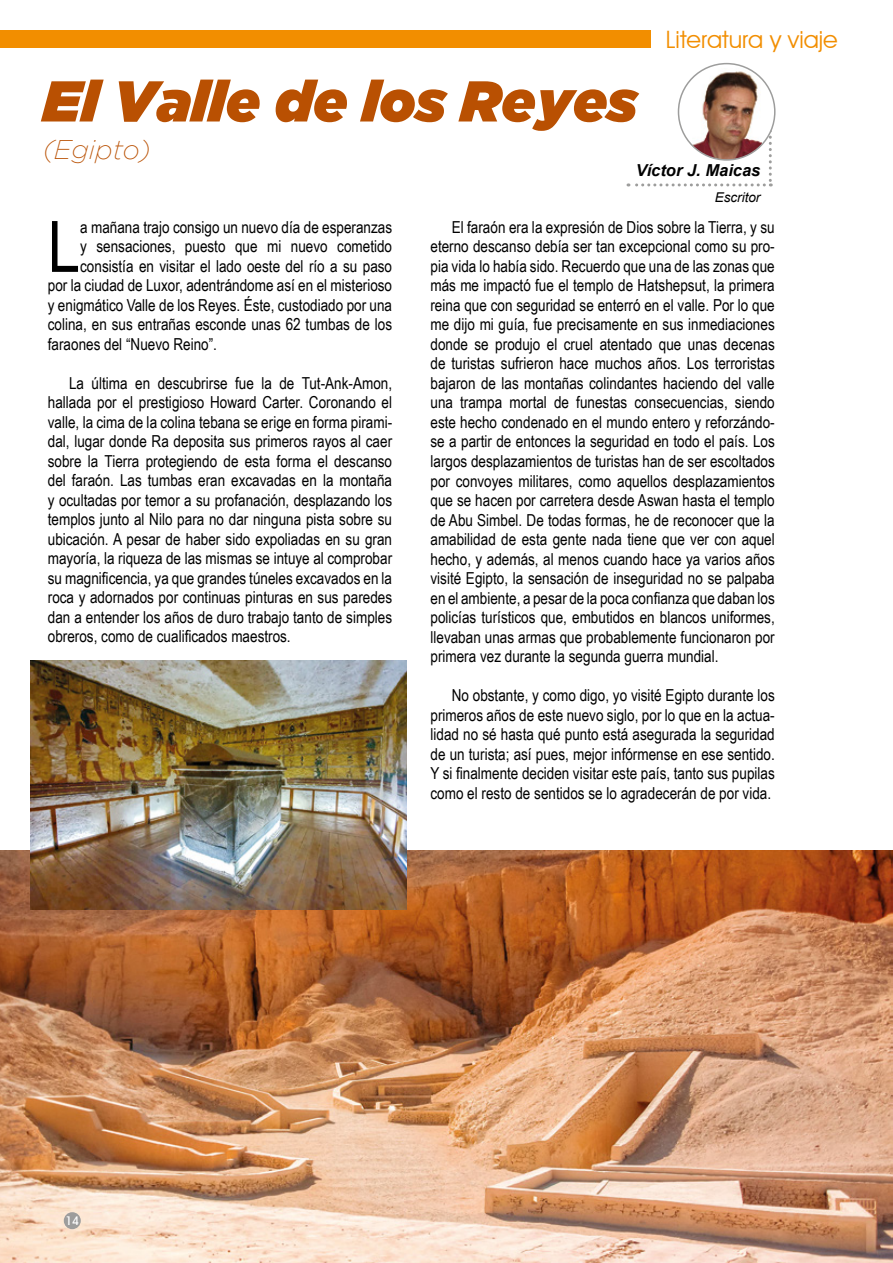
<style>
.page{position:relative;width:893px;height:1263px;background:#fff}
.page>*{position:absolute;margin:0;border:0;box-sizing:border-box;transform-origin:0 0}
.t1{font:70.95px "Arial Narrow";color:#000}
.t2{font:italic 57.45px "Gotham Ultra";color:#b95002}
.t3{font:italic 200 26.85px "Gotham";color:#b95002}
.t4{font:24px "Avant Garde IT Cby BT";color:#f28e00}
.t5{font:16.5px/19.5px "Arial Narrow";color:#000;text-align:justify}
.t6{font:italic 700 16.5px "Arial";color:#000}
.t7{font:italic 13.5px "Arial";color:#000}
.t8{font:500 12px "Avant Garde IT Cby BT";color:#fff}
</style>
<div class="page">
<img style="left:0;top:850px;width:893px;height:413px">
<svg style="left:628px;top:119px;width:144px;height:67px"></svg>
<div style="left:678px;top:64px;width:97px;height:96px;background:#fff;border-radius:50%"></div>
<img style="left:692px;top:68px;width:70px;height:92px">
<div style="left:678px;top:63px;width:97px;height:98px;border:2px solid #9d9d9c;border-radius:50%"></div>
<img style="left:31px;top:660px;width:376px;height:249px">
<div style="left:0;top:30px;width:651px;height:17px;background:#f28e00"></div>
<div style="left:64px;top:1212px;width:17px;height:17px;background:#9d9d9c;border-radius:50%"></div>
<h3 class="t4" style="left:666px;top:25px;width:173px">Literatura y viaje</h3>
<h2 class="t2" style="left:43px;top:68px;width:596px">El Valle de los Reyes</h2>
<h3 class="t3" style="left:43px;top:135px;width:109px">(Egipto)</h3>
<p class="t6" style="left:636px;top:160px;width:126px">Víctor J. Maicas</p>
<p class="t7" style="left:715px;top:188px;width:47px">Escritor</p>
<h1 class="t1" style="left:48px;top:195px;width:34px">L</h1>
<p class="t5" style="left:80px;top:217px;width:313px">a mañana trajo consigo un nuevo día de esperanzas</p>
<p class="t5" style="left:80px;top:236px;width:313px">y sensaciones, puesto que mi nuevo cometido</p>
<p class="t5" style="left:80px;top:256px;width:313px">consistía en visitar el lado oeste del río a su paso</p>
<p class="t5" style="left:48px;top:275px;width:346px">por la ciudad de Luxor, adentrándome así en el misterioso</p>
<p class="t5" style="left:48px;top:295px;width:346px">y enigmático Valle de los Reyes. Éste, custodiado por una</p>
<p class="t5" style="left:48px;top:314px;width:346px">colina, en sus entrañas esconde unas 62 tumbas de los</p>
<p class="t5" style="left:48px;top:334px;width:171px">faraones del “Nuevo Reino”.</p>
<p class="t5" style="left:48px;top:373px;width:346px;text-indent:21px">La última en descubrirse fue la de Tut-Ank-Amon, hallada por el prestigioso Howard Carter. Coronando el valle, la cima de la colina tebana se erige en forma pirami&shy;dal, lugar donde Ra deposita sus primeros rayos al caer sobre la Tierra protegiendo de esta forma el descanso del faraón. Las tumbas eran excavadas en la montaña y ocultadas por temor a su profanación, desplazando los templos junto al Nilo para no dar ninguna pista sobre su ubicación. A pesar de haber sido expoliadas en su gran mayoría, la riqueza de las mismas se intuye al comprobar su magnificencia, ya que grandes túneles excavados en la roca y adornados por continuas pinturas en sus paredes dan a entender los años de duro trabajo tanto de simples obreros, como de cualificados maestros.</p>
<p class="t5" style="left:430px;top:217px;width:346px;text-indent:21px">El faraón era la expresión de Dios sobre la Tierra, y su eterno descanso debía ser tan excepcional como su pro&shy;pia vida lo había sido. Recuerdo que una de las zonas que más me impactó fue el templo de Hatshepsut, la primera reina que con seguridad se enterró en el valle. Por lo que me dijo mi guía, fue precisamente en sus inmediaciones donde se produjo el cruel atentado que unas decenas de turistas sufrieron hace muchos años. Los terroristas bajaron de las montañas colindantes haciendo del valle una trampa mortal de funestas consecuencias, siendo este hecho condenado en el mundo entero y reforzándo&shy;se a partir de entonces la seguridad en todo el país. Los largos desplazamientos de turistas han de ser escoltados por convoyes militares, como aquellos desplazamientos que se hacen por carretera desde Aswan hasta el templo de Abu Simbel. De todas formas, he de reconocer que la amabilidad de esta gente nada tiene que ver con aquel hecho, y además, al menos cuando hace ya varios años visité Egipto, la sensación de inseguridad no se palpaba en el ambiente, a pesar de la poca confianza que daban los policías turísticos que, embutidos en blancos uniformes, llevaban unas armas que probablemente funcionaron por primera vez durante la segunda guerra mundial.</p>
<p class="t5" style="left:430px;top:685px;width:346px;text-indent:21px">No obstante, y como digo, yo visité Egipto durante los primeros años de este nuevo siglo, por lo que en la actua&shy;lidad no sé hasta qué punto está asegurada la seguridad de un turista; así pues, mejor infórmense en ese sentido.<br>Y si finalmente deciden visitar este país, tanto sus pupilas como el resto de sentidos se lo agradecerán de por vida.</p>
<p class="t8" style="left:65px;top:1213px;width:15px">14</p>
</div>
